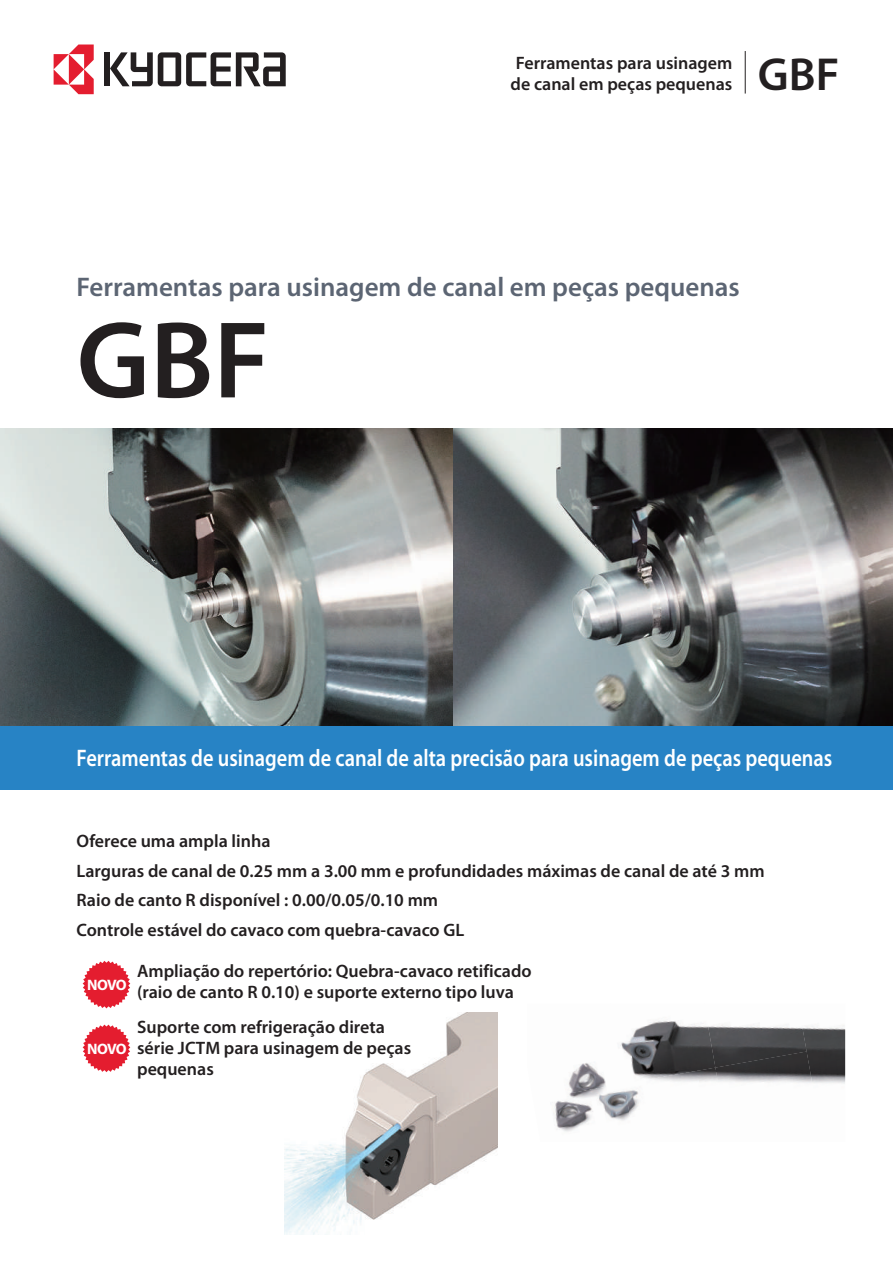
<style>
.page{position:relative;width:893px;height:1263px;background:#fff}
.page>*{position:absolute;margin:0;border:0;box-sizing:border-box;transform-origin:0 0}
.t1{font:600 110.25px "Myriad Pro";color:#231f20}
.t2{font:600 46.5px "Myriad Pro";color:#231f20}
.t3{font:600 27px "Myriad Pro";color:#5c6573}
.t4{font:600 24px "Myriad Pro";color:#fff;scale:.85 1}
.t5{font:600 18px/21px "Myriad Pro";color:#231f20}
.t6{font:700 15.15px "Myriad Pro";letter-spacing:-.055em;color:#fff}
</style>
<div class="page">
<div style="left:104px;top:52px;width:6px;height:34px;background:#231f20"></div>
<svg style="left:110px;top:52px;width:176px;height:34px"></svg>
<svg style="left:54px;top:45px;width:40px;height:49px"></svg>
<hr style="left:745px;top:51px;width:1px;height:43px;background:#231f20">
<img style="left:285px;top:1012px;width:213px;height:222px">
<img style="left:569px;top:1063px;width:37px;height:20px">
<img style="left:620px;top:1020px;width:84px;height:47px">
<img style="left:704px;top:1024px;width:94px;height:43px">
<img style="left:798px;top:1025px;width:47px;height:59px">
<img style="left:553px;top:1083px;width:71px;height:49px">
<img style="left:624px;top:1067px;width:91px;height:54px">
<img style="left:715px;top:1051px;width:108px;height:33px">
<img style="left:0;top:428px;width:893px;height:298px">
<div style="left:0;top:726px;width:893px;height:63px;background:#2783c5"></div>
<svg style="left:82px;top:961px;width:49px;height:48px"></svg>
<svg style="left:82px;top:1024px;width:49px;height:48px"></svg>
<p class="t5" style="left:511px;top:52px;width:223px">Ferramentas para usinagem de canal em peças pequenas</p>
<h2 class="t2" style="left:758px;top:44px;width:83px">GBF</h2>
<h3 class="t3" style="left:77px;top:269px;width:665px">Ferramentas para usinagem de canal em peças pequenas</h3>
<h1 class="t1" style="left:77px;top:290px;width:195px">GBF</h1>
<h3 class="t4" style="left:77px;top:742px;width:891px">Ferramentas de usinagem de canal de alta precisão para usinagem de peças pequenas</h3>
<p class="t5" style="left:77px;top:826px;width:690px;line-height:29.5px">Oferece uma ampla linha<br>Larguras de canal de 0.25 mm a 3.00 mm e profundidades máximas de canal de até 3 mm Raio de canto R disponível : 0.00/0.05/0.10 mm<br>Controle estável do cavaco com quebra-cavaco GL</p>
<p class="t6" style="left:87px;top:975px;width:41px">NOVO</p>
<p class="t6" style="left:87px;top:1039px;width:41px">NOVO</p>
<p class="t5" style="left:137px;top:960px;width:396px">Ampliação do repertório: Quebra-cavaco retificado (raio de canto R 0.10) e suporte externo tipo luva</p>
<p class="t5" style="left:137px;top:1016px;width:276px">Suporte com refrigeração direta série JCTM para usinagem de peças pequenas</p>
</div>
